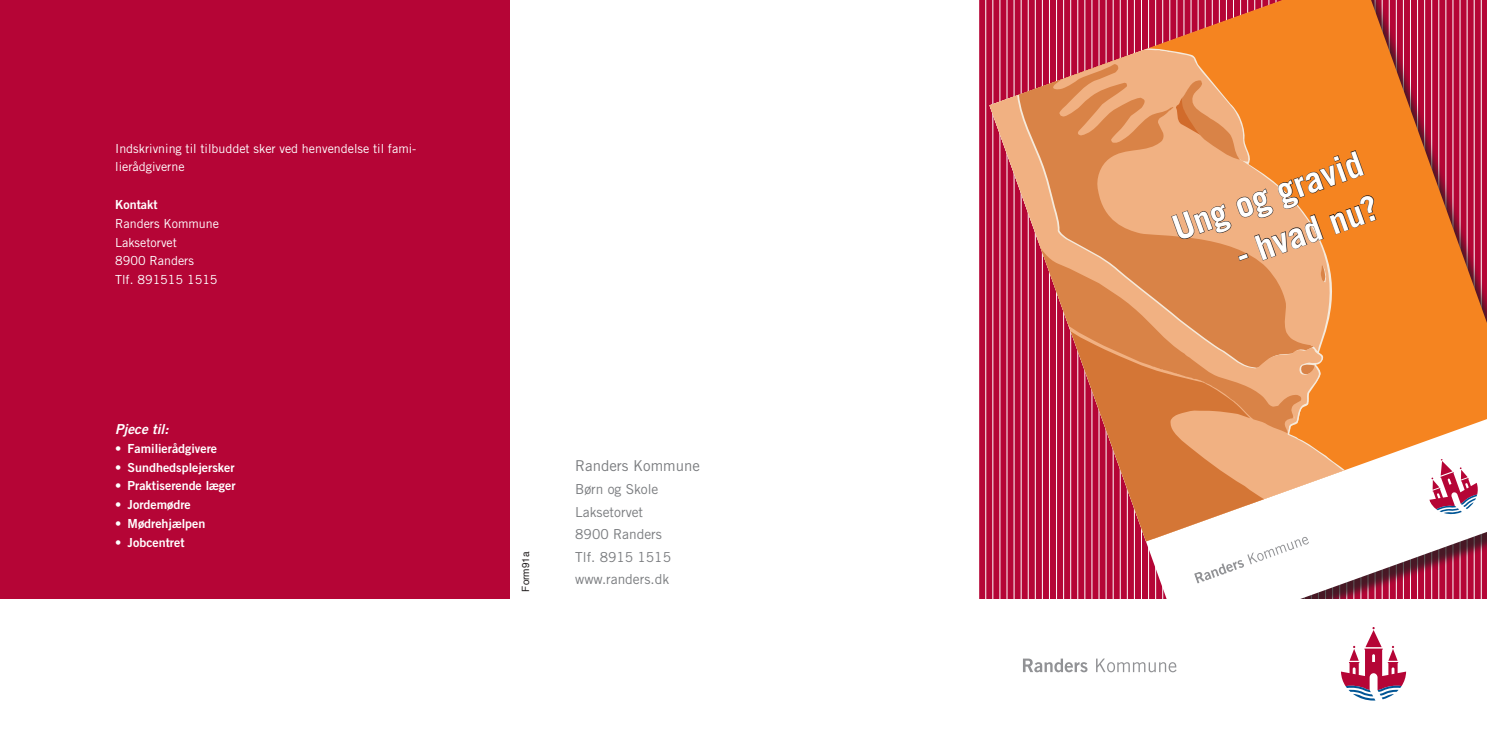
<style>
.page{position:relative;width:1487px;height:734px;background:#fff}
.page>*{position:absolute;margin:0;border:0;box-sizing:border-box;transform-origin:0 0}
.t1{font:700 34.88px "Trade Gothic LT";color:#fff}
.t2{font:15px "Trade Gothic LT";color:#7a7c7f}
.t3{font:13.75px/22.5px "Trade Gothic LT";color:#7a7c7f}
.t4{font:italic 13.75px "Trade Gothic LT Bold Two";color:#fff}
.t5{font:12.5px/18.8px "Trade Gothic LT";color:#fff}
.t6{font:12.5px "Trade Gothic LT Bold Two";color:#fff}
.t7{font:10px "Helvetica";color:#231f20}
</style>
<div class="page">
<div style="left:0;top:0;width:510px;height:598px;background:#b50536"></div>
<svg style="left:989px;top:0;width:498px;height:599px"></svg>
<svg style="left:996px;top:0;width:491px;height:539px;background:#e0714c"></svg>
<svg style="left:989px;top:48px;width:356px;height:493px;background:#c12d51"></svg>
<svg style="left:1052px;top:49px;width:295px;height:302px;background:#ea884c"></svg>
<svg style="left:989px;top:95px;width:335px;height:335px;background:#d87560"></svg>
<svg style="left:1035px;top:240px;width:266px;height:193px;background:#d87856"></svg>
<svg style="left:1171px;top:79px;width:205px;height:203px;background:#e68f49"></svg>
<svg style="left:1429px;top:458px;width:49px;height:56px"></svg>
<svg style="left:1067px;top:329px;width:277px;height:254px"></svg>
<svg style="left:1023px;top:658px;width:64px;height:14px"></svg>
<svg style="left:1096px;top:658px;width:80px;height:14px"></svg>
<svg style="left:1341px;top:627px;width:65px;height:73px"></svg>
<p class="t5" style="left:115px;top:139px;width:303px">Indskrivning til tilbuddet sker ved henvendelse til fami&shy;lierådgiverne</p>
<p class="t6" style="left:115px;top:197px;width:44px">Kontakt</p>
<p class="t5" style="left:115px;top:214px;width:105px">Randers Kommune<br>Laksetorvet<br>8900 Randers<br>Tlf. 891515 1515</p>
<p class="t4" style="left:115px;top:420px;width:55px">Pjece til:</p>
<p class="t6" style="left:115px;top:440px;width:103px">• Familierådgivere</p>
<p class="t6" style="left:115px;top:459px;width:121px">• Sundhedsplejersker</p>
<p class="t6" style="left:115px;top:478px;width:122px">• Praktiserende læger</p>
<p class="t6" style="left:115px;top:497px;width:77px">• Jordemødre</p>
<p class="t6" style="left:115px;top:515px;width:92px">• Mødrehjælpen</p>
<p class="t6" style="left:115px;top:534px;width:71px">• Jobcentret</p>
<p class="t7" style="left:517px;top:591px;width:42px;rotate:-90deg">Form91a</p>
<p class="t2" style="left:575px;top:457px;width:126px">Randers Kommune</p>
<p class="t3" style="left:575px;top:477px;width:97px">Børn og Skole<br>Laksetorvet<br>8900 Randers<br>Tlf. 8915 1515 www.randers.dk</p>
<h1 class="t1" style="left:1167px;top:210px;width:201px;rotate:-20deg">Ung og gravid</h1>
<h1 class="t1" style="left:1230px;top:236px;width:151px;rotate:-20deg">- hvad nu?</h1>
</div>
